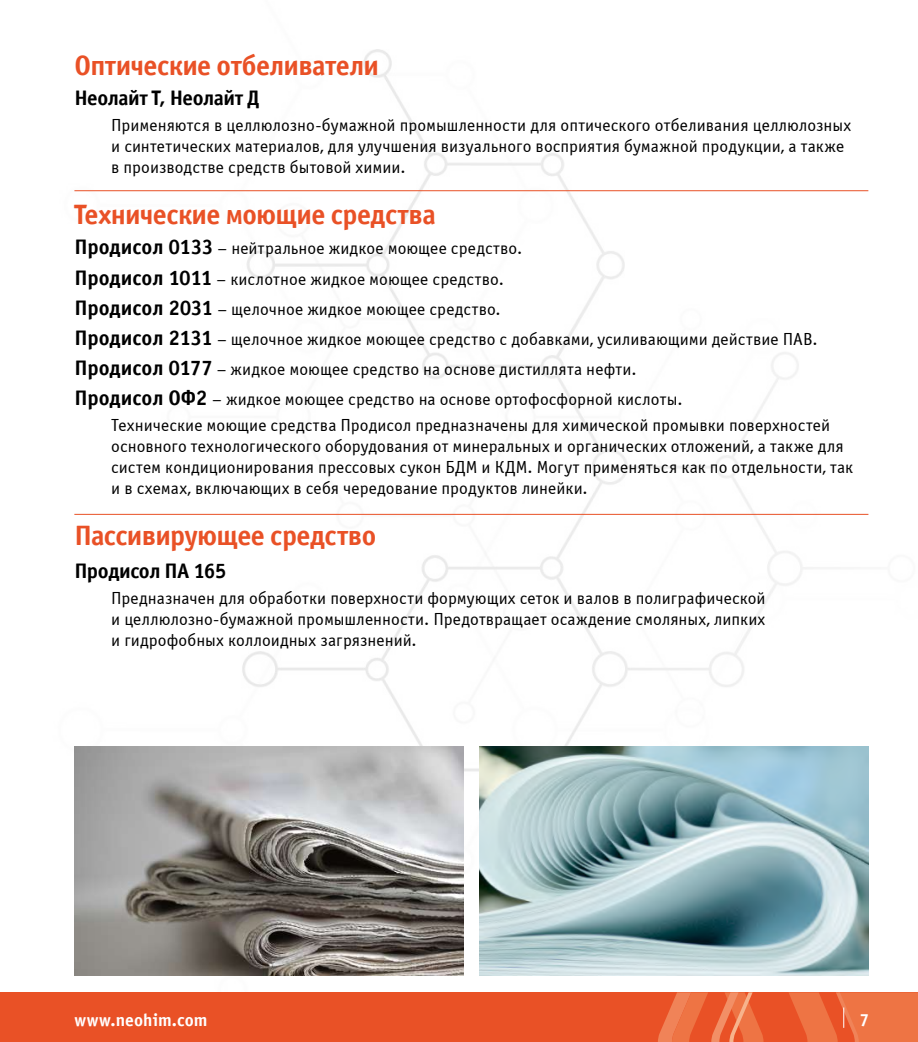
<style>
.page{position:relative;width:918px;height:1042px;background:#fff}
.page>*{position:absolute;margin:0;border:0;box-sizing:border-box;transform-origin:0 0}
.t1{font:700 28px "Officina Sans Win C";letter-spacing:-.02em;color:#e95126}
.t2{font:700 21px "Officina Sans Win C";letter-spacing:-.025em;color:#000}
.t3{font:17.5px/21px "Officina Sans Win C";letter-spacing:.005em;color:#000}
.t4{font:700 17.5px "Officina Sans Win C";letter-spacing:.005em;color:#fff}
.s1{font-weight:700;font-size:21px}
</style>
<div class="page">
<img style="left:74px;top:49px;width:795px;height:927px">
<hr style="left:74px;top:514px;width:794px;height:1px;background:#e95126">
<hr style="left:74px;top:190px;width:794px;height:1px;background:#e95126">
<img style="left:74px;top:747px;width:389px;height:228px">
<img style="left:480px;top:747px;width:388px;height:228px">
<div style="left:0;top:992px;width:918px;height:50px;background:#e95126"></div>
<svg style="left:658px;top:992px;width:105px;height:50px"></svg>
<svg style="left:789px;top:992px;width:129px;height:50px"></svg>
<h1 class="t1" style="left:74px;top:50px;width:306px">Оптические отбеливатели</h1>
<p class="t2" style="left:74px;top:86px;width:187px">Неолайт Т, Неолайт Д</p>
<p class="t3" style="left:111px;top:115px;width:741px">Применяются в целлюлозно-бумажной промышленности для оптического отбеливания целлюлозных и синтетических материалов, для улучшения визуального восприятия бумажной продукции, а также в производстве средств бытовой химии.</p>
<h1 class="t1" style="left:74px;top:199px;width:363px">Технические моющие средства</h1>
<p class="t3" style="left:74px;top:234px;width:744px;line-height:30.1px"><span class="s1">Продисол 0133</span> – нейтральное жидкое моющее средство.<br><span class="s1">Продисол 1011</span> – кислотное жидкое моющее средство.<br><span class="s1">Продисол 2031</span> – щелочное жидкое моющее средство.<br><span class="s1">Продисол 2131</span> – щелочное жидкое моющее средство с добавками, усиливающими действие ПАВ.<br><span class="s1">Продисол 0177</span> – жидкое моющее средство на основе дистиллята нефти.<br><span class="s1">Продисол ОФ2</span> – жидкое моющее средство на основе ортофосфорной кислоты.</p>
<p class="t3" style="left:111px;top:415px;width:743px">Технические моющие средства Продисол предназначены для химической промывки поверхностей основного технологического оборудования от минеральных и органических отложений, а также для систем кондиционирования прессовых сукон БДМ и КДМ. Могут применяться как по отдельности, так и в схемах, включающих в себя чередование продуктов линейки.</p>
<h1 class="t1" style="left:74px;top:520px;width:303px">Пассивирующее средство</h1>
<p class="t2" style="left:74px;top:559px;width:153px">Продисол ПА 165</p>
<p class="t3" style="left:111px;top:588px;width:656px;text-align:justify">Предназначен для обработки поверхности формующих сеток и валов в полиграфической и целлюлозно-бумажной промышленности. Предотвращает осаждение смоляных, липких и гидрофобных коллоидных загрязнений.</p>
<p class="t4" style="left:74px;top:1009px;width:135px">www.neohim.com</p>
<p class="t4" style="left:859px;top:1009px;width:11px">7</p>
</div>
